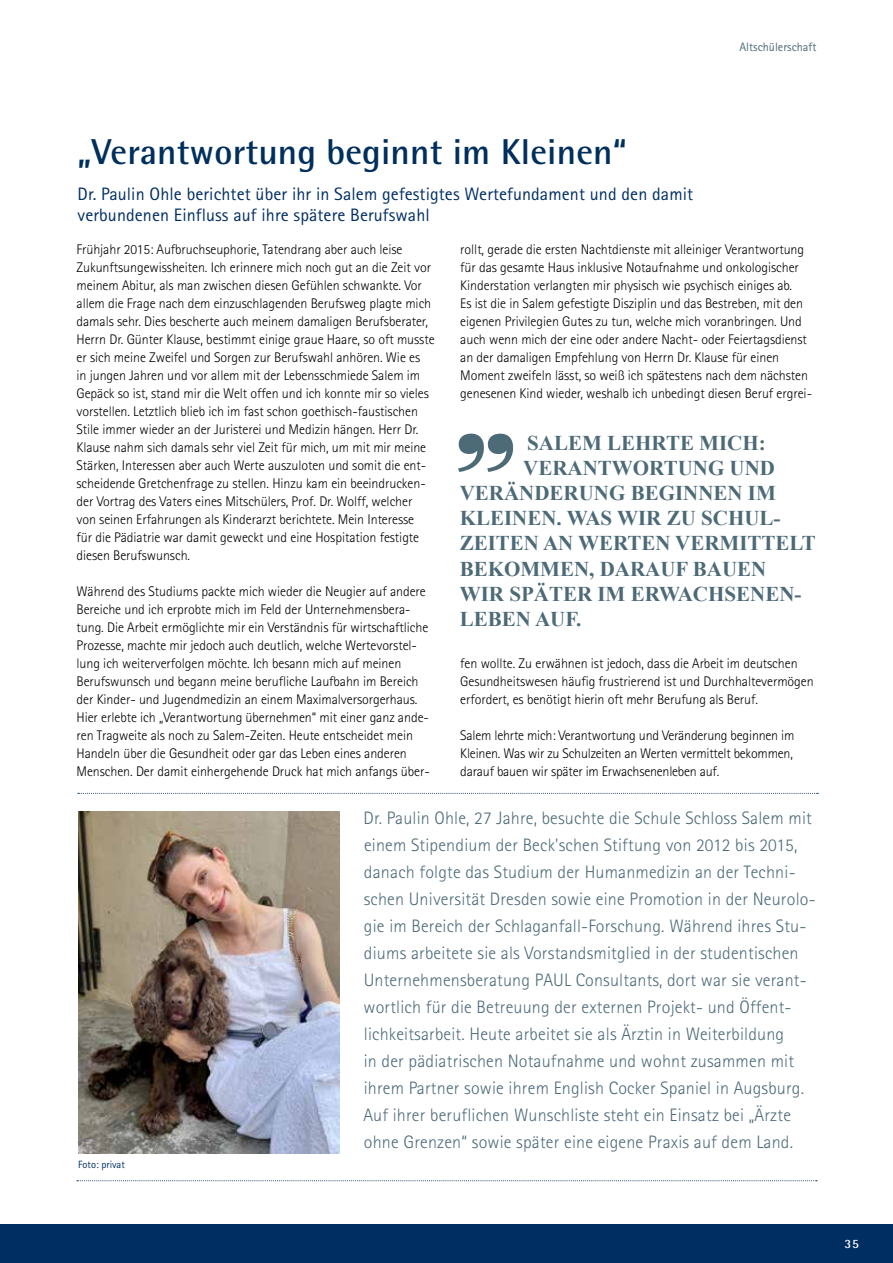
<style>
.page{position:relative;width:893px;height:1263px;background:#fff}
.page>*{position:absolute;margin:0;border:0;box-sizing:border-box;transform-origin:0 0}
.t1{font:700 36px "Rotis Semi Sans Std";letter-spacing:.005em;color:#002f5d}
.t2{font:700 21px "Times New Roman";color:#4d6a77}
.t3{font:300 18px/27px "Rotis Sans Serif Std";letter-spacing:.01em;color:#4d6a77}
.t4{font:18px/21px "Rotis Sans Serif Std";letter-spacing:.005em;color:#002e63}
.t5{font:300 13.95px/18px "Rotis Sans Serif Std";letter-spacing:-.005em;color:#000}
.t6{font:700 12.75px "Rotis Semi Sans Std";color:#fff}
.t7{font:12.15px "Rotis Sans Serif Std";color:#4d6a77}
.t8{font:10.5px "Rotis Sans Serif Std";color:#002e63}
</style>
<div class="page">
<div style="left:0;top:1225px;width:893px;height:38px;background:#002e63"></div>
<img style="left:78px;top:812px;width:261px;height:342px">
<svg style="left:78px;top:793px;width:740px;height:1px"></svg>
<svg style="left:458px;top:433px;width:56px;height:39px"></svg>
<svg style="left:77px;top:1180px;width:740px;height:1px"></svg>
<p class="t7" style="left:739px;top:40px;width:78px">Altschülerschaft</p>
<h1 class="t1" style="left:78px;top:129px;width:551px">„Verantwortung beginnt im Kleinen“</h1>
<p class="t4" style="left:78px;top:183px;width:617px">Dr. Paulin Ohle berichtet über ihr in Salem gefestigtes Wertefundament und den damit verbundenen Einfluss auf ihre spätere Berufswahl</p>
<p class="t5" style="left:77px;top:240px;width:360px">Frühjahr 2015: Aufbruchseuphorie, Tatendrang aber auch leise Zukunftsungewissheiten. Ich erinnere mich noch gut an die Zeit vor meinem Abitur, als man zwischen diesen Gefühlen schwankte. Vor allem die Frage nach dem einzuschlagenden Berufsweg plagte mich damals sehr. Dies bescherte auch meinem damaligen Berufsberater, Herrn Dr. Günter Klause, bestimmt einige graue Haare, so oft musste er sich meine Zweifel und Sorgen zur Berufswahl anhören. Wie es<br>in jungen Jahren und vor allem mit der Lebensschmiede Salem im Gepäck so ist, stand mir die Welt offen und ich konnte mir so vieles vorstellen. Letztlich blieb ich im fast schon goethisch-faustischen Stile immer wieder an der Juristerei und Medizin hängen. Herr Dr.<br>Klause nahm sich damals sehr viel Zeit für mich, um mit mir meine Stärken, Interessen aber auch Werte auszuloten und somit die ent&shy;scheidende Gretchenfrage zu stellen. Hinzu kam ein beeindrucken&shy;der Vortrag des Vaters eines Mitschülers, Prof. Dr. Wolff, welcher von seinen Erfahrungen als Kinderarzt berichtete. Mein Interesse<br>für die Pädiatrie war damit geweckt und eine Hospitation festigte diesen Berufswunsch.</p>
<p class="t5" style="left:77px;top:582px;width:355px">Während des Studiums packte mich wieder die Neugier auf andere Bereiche und ich erprobte mich im Feld der Unternehmensbera&shy;tung. Die Arbeit ermöglichte mir ein Verständnis für wirtschaftliche Prozesse, machte mir jedoch auch deutlich, welche Wertevorstel&shy;lung ich weiterverfolgen möchte. Ich besann mich auf meinen Berufswunsch und begann meine berufliche Laufbahn im Bereich der Kinder- und Jugendmedizin an einem Maximalversorgerhaus.<br>Hier erlebte ich „Verantwortung übernehmen“ mit einer ganz ande&shy;ren Tragweite als noch zu Salem-Zeiten. Heute entscheidet mein Handeln über die Gesundheit oder gar das Leben eines anderen Menschen. Der damit einhergehende Druck hat mich anfangs über-</p>
<p class="t5" style="left:460px;top:240px;width:353px">rollt, gerade die ersten Nachtdienste mit alleiniger Verantwortung für das gesamte Haus inklusive Notaufnahme und onkologischer Kinderstation verlangten mir physisch wie psychisch einiges ab.<br>Es ist die in Salem gefestigte Disziplin und das Bestreben, mit den eigenen Privilegien Gutes zu tun, welche mich voranbringen. Und auch wenn mich der eine oder andere Nacht- oder Feiertagsdienst an der damaligen Empfehlung von Herrn Dr. Klause für einen Moment zweifeln lässt, so weiß ich spätestens nach dem nächsten genesenen Kind wieder, weshalb ich unbedingt diesen Beruf ergrei-</p>
<h2 class="t2" style="left:527px;top:428px;width:240px">SALEM LEHRTE MICH:</h2>
<h2 class="t2" style="left:523px;top:453px;width:253px">VERANTWORTUNG UND</h2>
<h2 class="t2" style="left:460px;top:478px;width:318px">VERÄNDERUNG BEGINNEN IM</h2>
<h2 class="t2" style="left:460px;top:504px;width:322px">KLEINEN. WAS WIR ZU SCHUL-</h2>
<h2 class="t2" style="left:460px;top:529px;width:357px">ZEITEN AN WERTEN VERMITTELT</h2>
<h2 class="t2" style="left:460px;top:554px;width:308px">BEKOMMEN, DARAUF BAUEN</h2>
<h2 class="t2" style="left:460px;top:579px;width:343px">WIR SPÄTER IM ERWACHSENEN-</h2>
<h2 class="t2" style="left:460px;top:604px;width:123px">LEBEN AUF.</h2>
<p class="t5" style="left:460px;top:654px;width:355px">fen wollte. Zu erwähnen ist jedoch, dass die Arbeit im deutschen<br>Gesundheitswesen häufig frustrierend ist und Durchhaltevermögen erfordert, es benötigt hierin oft mehr Berufung als Beruf.</p>
<p class="t5" style="left:460px;top:726px;width:336px;text-align:justify">Salem lehrte mich: Verantwortung und Veränderung beginnen im Kleinen. Was wir zu Schulzeiten an Werten vermittelt bekommen, darauf bauen wir später im Erwachsenenleben auf.</p>
<p class="t8" style="left:78px;top:1158px;width:48px">Foto: privat</p>
<p class="t3" style="left:363px;top:805px;width:454px">Dr. Paulin Ohle, 27 Jahre, besuchte die Schule Schloss Salem mit einem Stipendium der Beck'schen Stiftung von 2012 bis 2015, danach folgte das Studium der Humanmedizin an der Techni&shy;schen Universität Dresden sowie eine Promotion in der Neurolo&shy;gie im Bereich der Schlaganfall-Forschung. Während ihres Stu&shy;diums arbeitete sie als Vorstandsmitglied in der studentischen Unternehmensberatung PAUL Consultants, dort war sie verant&shy;wortlich für die Betreuung der externen Projekt- und Öffent&shy;lichkeitsarbeit. Heute arbeitet sie als Ärztin in Weiterbildung<br>in der pädiatrischen Notaufnahme und wohnt zusammen mit ihrem Partner sowie ihrem English Cocker Spaniel in Augsburg.<br>Auf ihrer beruflichen Wunschliste steht ein Einsatz bei „Ärzte ohne Grenzen“ sowie später eine eigene Praxis auf dem Land.</p>
<p class="t6" style="left:845px;top:1236px;width:16px">35</p>
</div>
